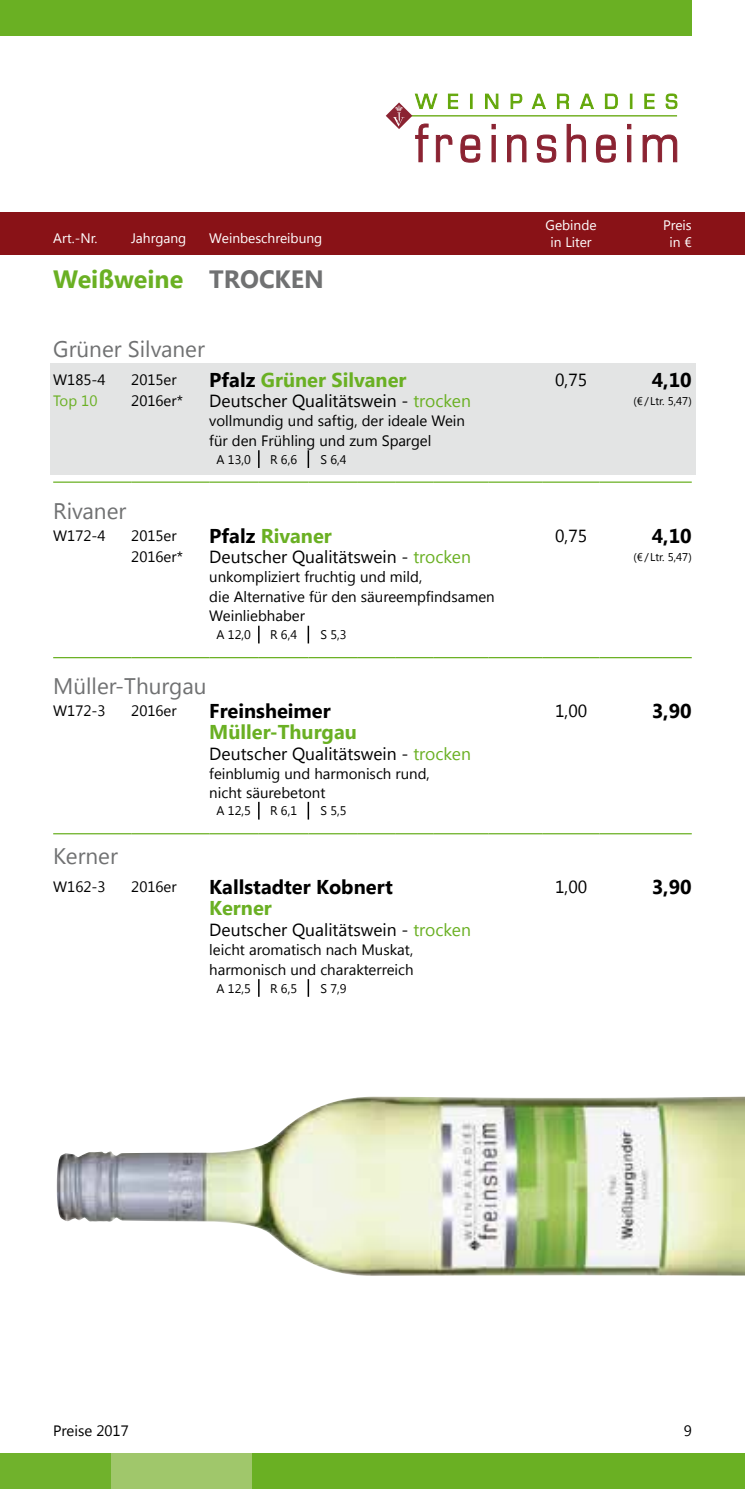
<style>
.page{position:relative;width:745px;height:1489px;background:#fff}
.page>*{position:absolute;margin:0;border:0;box-sizing:border-box;transform-origin:0 0}
.t1{font:700 25px "Segoe UI";color:#6ab023}
.t2{font:22.5px "Segoe UI";color:#707172}
.t3{font:700 20px "Segoe UI";color:#6ab023}
.t4{font:700 20px "Segoe UI";color:#000}
.t5{font:17.5px "Segoe UI";color:#000}
.t6{font:15px/19.5px "Segoe UI";color:#000}
.t7{font:15px "Segoe UI";color:#6ab023}
.t8{font:13.75px/17.5px "Segoe UI";color:#fff;text-align:center}
.t9{font:12.5px "Segoe UI";color:#000}
.t10{font:11.25px "Segoe UI";color:#000}
.s1{color:#707172}
.s2{color:#000}
.s3{color:#6ab023}
</style>
<div class="page">
<div style="left:0;top:213px;width:744px;height:42px;background:#891217"></div>
<div style="left:0;top:0;width:691px;height:35px;background:#6ab023"></div>
<svg style="left:385px;top:93px;width:292px;height:70px"></svg>
<div style="left:50px;top:363px;width:645px;height:111px;background:#e3e4e4"></div>
<hr style="left:53px;top:481px;width:78px;height:2px;background:#6ab023">
<hr style="left:131px;top:481px;width:78px;height:2px;background:#6ab023">
<hr style="left:209px;top:481px;width:50px;height:2px;background:#6ab023">
<hr style="left:259px;top:481px;width:49px;height:2px;background:#6ab023">
<hr style="left:308px;top:481px;width:49px;height:2px;background:#6ab023">
<hr style="left:357px;top:481px;width:38px;height:2px;background:#6ab023">
<hr style="left:395px;top:481px;width:38px;height:2px;background:#6ab023">
<hr style="left:433px;top:481px;width:55px;height:2px;background:#6ab023">
<hr style="left:488px;top:481px;width:54px;height:2px;background:#6ab023">
<hr style="left:542px;top:481px;width:57px;height:2px;background:#6ab023">
<hr style="left:599px;top:481px;width:92px;height:2px;background:#6ab023">
<hr style="left:53px;top:657px;width:78px;height:1px;background:#6ab023">
<hr style="left:131px;top:657px;width:78px;height:1px;background:#6ab023">
<hr style="left:209px;top:657px;width:50px;height:1px;background:#6ab023">
<hr style="left:259px;top:657px;width:49px;height:1px;background:#6ab023">
<hr style="left:308px;top:657px;width:49px;height:1px;background:#6ab023">
<hr style="left:357px;top:657px;width:38px;height:1px;background:#6ab023">
<hr style="left:395px;top:657px;width:38px;height:1px;background:#6ab023">
<hr style="left:433px;top:657px;width:55px;height:1px;background:#6ab023">
<hr style="left:488px;top:657px;width:54px;height:1px;background:#6ab023">
<hr style="left:542px;top:657px;width:57px;height:1px;background:#6ab023">
<hr style="left:599px;top:657px;width:92px;height:1px;background:#6ab023">
<hr style="left:53px;top:833px;width:78px;height:1px;background:#6ab023">
<hr style="left:131px;top:833px;width:78px;height:1px;background:#6ab023">
<hr style="left:209px;top:833px;width:50px;height:1px;background:#6ab023">
<hr style="left:259px;top:833px;width:49px;height:1px;background:#6ab023">
<hr style="left:308px;top:833px;width:49px;height:1px;background:#6ab023">
<hr style="left:357px;top:833px;width:38px;height:1px;background:#6ab023">
<hr style="left:395px;top:833px;width:38px;height:1px;background:#6ab023">
<hr style="left:433px;top:833px;width:55px;height:1px;background:#6ab023">
<hr style="left:488px;top:833px;width:54px;height:1px;background:#6ab023">
<hr style="left:542px;top:833px;width:57px;height:1px;background:#6ab023">
<hr style="left:599px;top:833px;width:92px;height:1px;background:#6ab023">
<svg style="left:258px;top:450px;width:1px;height:18px"></svg>
<svg style="left:307px;top:450px;width:2px;height:18px"></svg>
<svg style="left:258px;top:625px;width:1px;height:18px"></svg>
<svg style="left:307px;top:625px;width:2px;height:18px"></svg>
<svg style="left:258px;top:801px;width:1px;height:18px"></svg>
<svg style="left:307px;top:801px;width:2px;height:18px"></svg>
<svg style="left:258px;top:979px;width:1px;height:17px"></svg>
<svg style="left:307px;top:979px;width:2px;height:17px"></svg>
<img style="left:57px;top:1096px;width:687px;height:179px">
<div style="left:251px;top:1453px;width:493px;height:35px;background:#6ab023"></div>
<div style="left:111px;top:1453px;width:140px;height:35px;background:#a0c76b"></div>
<div style="left:0;top:1453px;width:111px;height:35px;background:#70b22c"></div>
<p class="t8" style="left:53px;top:228px;width:46px">Art.-Nr.</p>
<p class="t8" style="left:131px;top:228px;width:57px">Jahrgang</p>
<p class="t8" style="left:209px;top:228px;width:114px">Weinbeschreibung</p>
<h1 class="t1" style="left:53px;top:261px;width:272px">Weißweine <span class="s1">TROCKEN</span></h1>
<p class="t8" style="left:545px;top:215px;width:53px">Gebinde in Liter</p>
<p class="t8" style="left:662px;top:215px;width:30px">Preis in €</p>
<h2 class="t2" style="left:53px;top:333px;width:153px">Grüner Silvaner</h2>
<p class="t6" style="left:53px;top:369px;width:54px">W185-4</p>
<p class="t6" style="left:131px;top:369px;width:47px">2015er</p>
<h3 class="t3" style="left:209px;top:365px;width:198px"><span class="s2">Pfalz</span> Grüner Silvaner</h3>
<p class="t5" style="left:554px;top:367px;width:34px">0,75</p>
<h3 class="t4" style="left:651px;top:365px;width:41px">4,10</h3>
<p class="t7" style="left:53px;top:390px;width:46px">Top 10</p>
<p class="t6" style="left:131px;top:390px;width:53px">2016er*</p>
<p class="t5" style="left:209px;top:388px;width:263px">Deutscher Qualitätswein - <span class="s3">trocken</span></p>
<p class="t10" style="left:633px;top:393px;width:60px">(€/ Ltr. 5,47)</p>
<p class="t6" style="left:209px;top:411px;width:257px">vollmundig und saftig, der ideale Wein für den Frühling und zum Spargel</p>
<p class="t9" style="left:216px;top:450px;width:36px">A 13,0</p>
<p class="t9" style="left:270px;top:450px;width:29px">R 6,6</p>
<p class="t9" style="left:320px;top:450px;width:28px">S 6,4</p>
<h2 class="t2" style="left:53px;top:495px;width:75px">Rivaner</h2>
<p class="t6" style="left:53px;top:525px;width:54px">W172-4</p>
<p class="t6" style="left:131px;top:525px;width:47px">2015er</p>
<h3 class="t3" style="left:209px;top:521px;width:124px"><span class="s2">Pfalz</span> Rivaner</h3>
<p class="t5" style="left:554px;top:523px;width:34px">0,75</p>
<h3 class="t4" style="left:651px;top:521px;width:41px">4,10</h3>
<p class="t6" style="left:131px;top:546px;width:53px">2016er*</p>
<p class="t5" style="left:209px;top:544px;width:263px">Deutscher Qualitätswein - <span class="s3">trocken</span></p>
<p class="t10" style="left:633px;top:549px;width:60px">(€/ Ltr. 5,47)</p>
<p class="t6" style="left:209px;top:566px;width:287px">unkompliziert fruchtig und mild,<br>die Alternative für den säureempfindsamen<br>Weinliebhaber</p>
<p class="t9" style="left:216px;top:626px;width:36px">A 12,0</p>
<p class="t9" style="left:270px;top:626px;width:29px">R 6,4</p>
<p class="t9" style="left:320px;top:626px;width:28px">S 5,3</p>
<h2 class="t2" style="left:53px;top:670px;width:155px">Müller-Thurgau</h2>
<p class="t6" style="left:53px;top:700px;width:54px">W172-3</p>
<p class="t6" style="left:131px;top:700px;width:47px">2016er</p>
<h3 class="t4" style="left:209px;top:696px;width:123px">Freinsheimer</h3>
<p class="t5" style="left:554px;top:698px;width:34px">1,00</p>
<h3 class="t4" style="left:651px;top:696px;width:41px">3,90</h3>
<h3 class="t3" style="left:209px;top:718px;width:149px">Müller-Thurgau</h3>
<p class="t5" style="left:209px;top:741px;width:263px">Deutscher Qualitätswein - <span class="s3">trocken</span></p>
<p class="t6" style="left:209px;top:763px;width:222px">feinblumig und harmonisch rund, nicht säurebetont</p>
<p class="t9" style="left:216px;top:802px;width:36px">A 12,5</p>
<p class="t9" style="left:270px;top:802px;width:29px">R 6,1</p>
<p class="t9" style="left:320px;top:802px;width:28px">S 5,5</p>
<h2 class="t2" style="left:53px;top:840px;width:66px">Kerner</h2>
<p class="t6" style="left:53px;top:876px;width:54px">W162-3</p>
<p class="t6" style="left:131px;top:876px;width:47px">2016er</p>
<h3 class="t4" style="left:209px;top:872px;width:185px">Kallstadter Kobnert</h3>
<p class="t5" style="left:554px;top:874px;width:34px">1,00</p>
<h3 class="t4" style="left:651px;top:872px;width:41px">3,90</h3>
<h3 class="t3" style="left:209px;top:894px;width:64px">Kerner</h3>
<p class="t5" style="left:209px;top:917px;width:263px">Deutscher Qualitätswein - <span class="s3">trocken</span></p>
<p class="t6" style="left:209px;top:939px;width:206px">leicht aromatisch nach Muskat, harmonisch und charakterreich</p>
<p class="t9" style="left:216px;top:979px;width:36px">A 12,5</p>
<p class="t9" style="left:270px;top:979px;width:29px">R 6,5</p>
<p class="t9" style="left:320px;top:979px;width:28px">S 7,9</p>
<p class="t6" style="left:53px;top:1420px;width:77px">Preise 2017</p>
<p class="t6" style="left:683px;top:1420px;width:10px">9</p>
</div>
